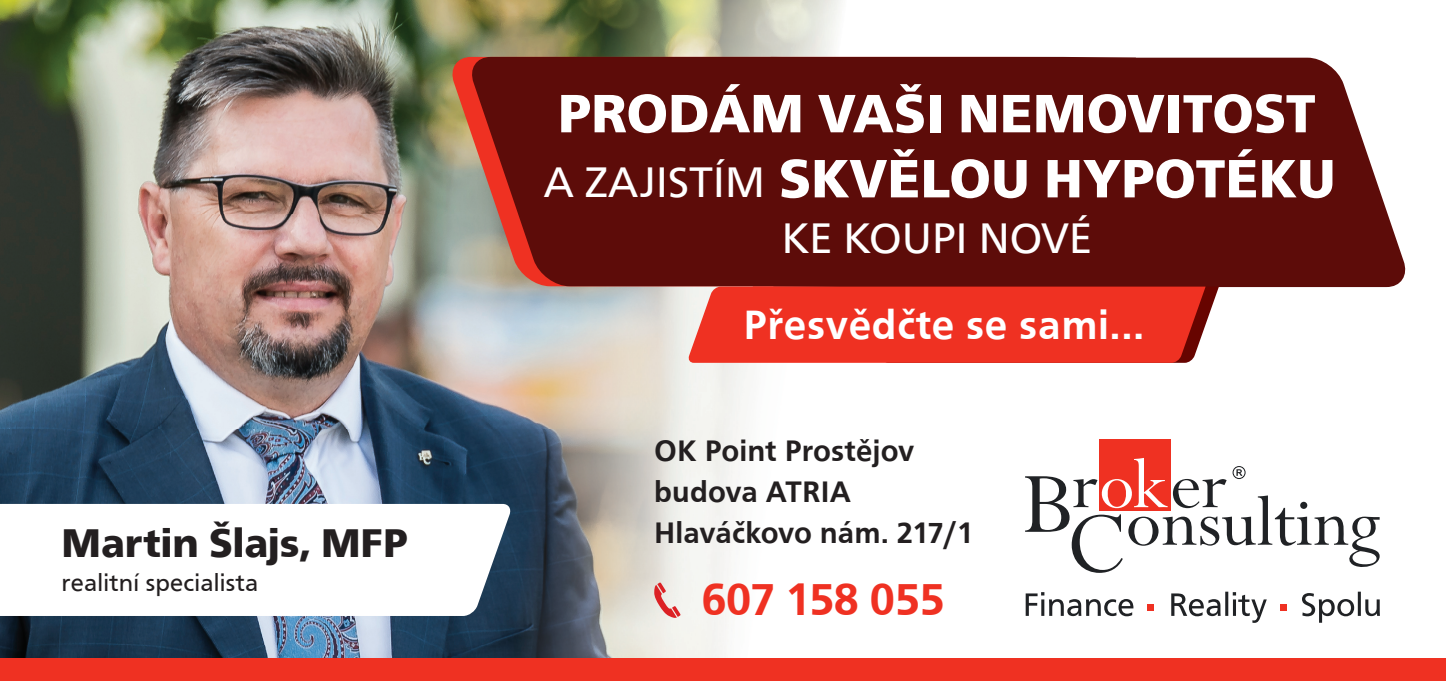
<style>
.page{position:relative;width:1446px;height:681px;background:#fff}
.page>*{position:absolute;margin:0;border:0;box-sizing:border-box;transform-origin:0 0}
.t1{font:700 56px/65px "F015 TEE";color:#fff}
.t2{font:500 47px "F015 TEE";letter-spacing:-.01em;color:#ef3122}
.t3{font:44px "F015 TEE";color:#fff}
.t4{font:500 42.1px "F015 TEE";letter-spacing:.015em;color:#fff}
.t5{font:700 41.2px "F015 TEE";color:#231f20}
.t6{font:500 30.5px/41px "F015 TEE";letter-spacing:.005em;color:#231f20}
.t7{font:25px "F015 TEE";letter-spacing:.01em;color:#231f20}
.s1{font-weight:400;font-size:44px}
</style>
<div class="page">
<img style="left:0;top:0;width:1387px;height:658px">
<svg style="left:449px;top:57px;width:19px;height:230px;background:#b19a81"></svg>
<svg style="left:468px;top:57px;width:302px;height:230px;background:#6a1814"></svg>
<div style="left:770px;top:57px;width:636px;height:230px;background:#5d0c09"></div>
<svg style="left:688px;top:286px;width:531px;height:76px;background:#eb392b"></svg>
<div style="left:0;top:658px;width:1446px;height:22px;background:#ef3122"></div>
<div style="left:1099px;top:439px;width:71px;height:71px;background:#ef3122"></div>
<svg style="left:1025px;top:457px;width:354px;height:115px"></svg>
<div style="left:1300px;top:501px;width:7px;height:7px;background:#202225;border-radius:50%"></div>
<svg style="left:1025px;top:591px;width:355px;height:31px"></svg>
<div style="left:1147px;top:603px;width:7px;height:7px;background:#ef3122"></div>
<div style="left:1280px;top:603px;width:7px;height:7px;background:#ef3122"></div>
<svg style="left:0;top:503px;width:510px;height:112px"></svg>
<svg style="left:654px;top:582px;width:26px;height:35px"></svg>
<h1 class="t1" style="left:544px;top:81px;width:794px">PRODÁM VAŠI NEMOVITOST<br><span class="s1">A ZAJISTÍM</span> SKVĚLOU HYPOTÉKU</h1>
<h3 class="t3" style="left:782px;top:213px;width:312px">KE KOUPI NOVÉ</h3>
<h3 class="t4" style="left:743px;top:301px;width:402px">Přesvědčte se sami...</h3>
<p class="t6" style="left:654px;top:430px;width:321px">OK Point Prostějov budova ATRIA<br>Hlaváčkovo nám. 217/1</p>
<h3 class="t5" style="left:62px;top:519px;width:347px">Martin Šlajs, MFP</h3>
<p class="t7" style="left:62px;top:568px;width:198px">realitní specialista</p>
<h2 class="t2" style="left:701px;top:572px;width:245px">607 158 055</h2>
</div>
